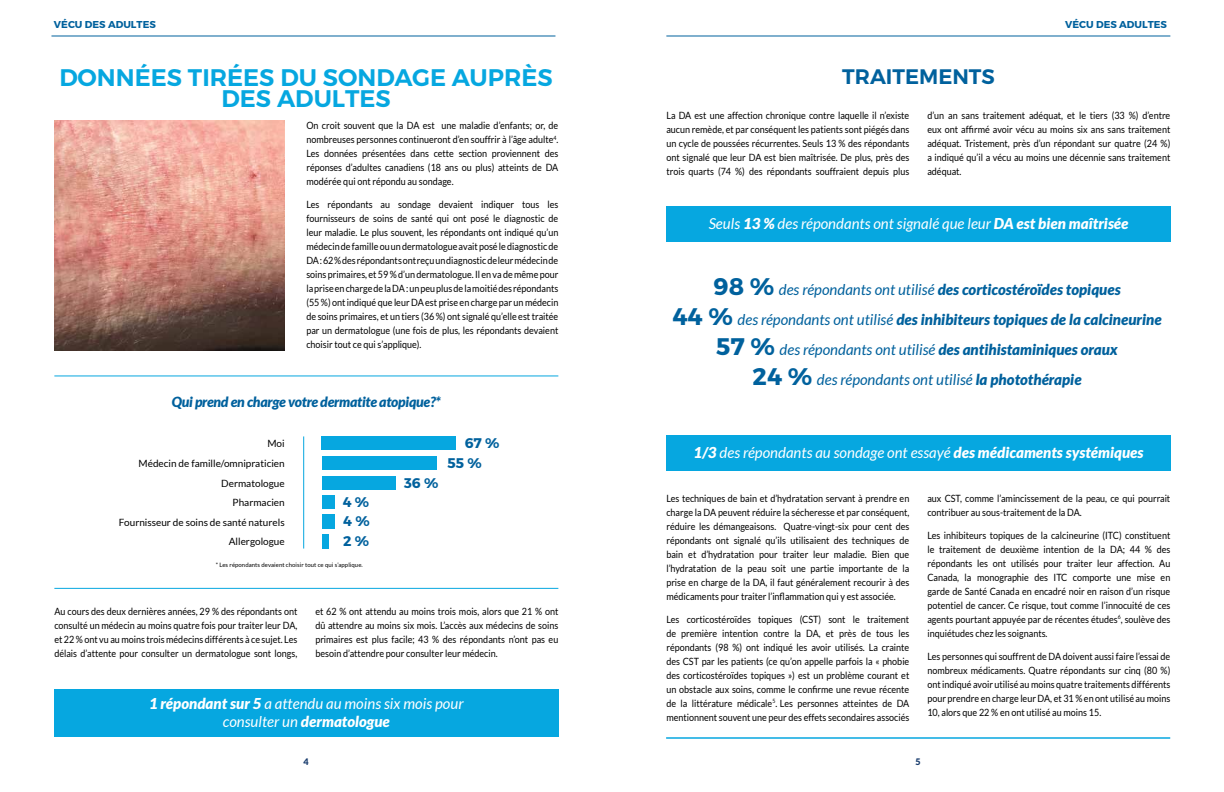
<style>
.page{position:relative;width:1224px;height:792px;background:#fff}
.page>*{position:absolute;margin:0;border:0;box-sizing:border-box;transform-origin:0 0}
.Pages-H3{font:600 24px/21px "Montserrat";color:#06a7e0;text-align:center}
.Pages-H3-2{font:600 21px "Montserrat";color:#00619d}
.Callout-Statement-Me{font:italic 15px/18px "Lato";color:#fff;text-align:center}
.Callout-Statement-Me-2{font:italic 900 15px "Lato";color:#00619d}
.Callout-Statement-Me-3{font:italic 15px "Lato";color:#00619d}
.Pages-B1{font:italic 900 14px "Lato";letter-spacing:-.02em;color:#00619d}
.Chart-Bar_Graph_Numb{font:700 14px "Montserrat";color:#00619d}
.Pages-B2{font:10px/14px "Lato";color:#000;text-align:justify;scale:.9 1}
.Chart-B1{font:10px "Lato";color:#000}
.Chart-Bar_Graph_Numb-2{font:700 10px "Montserrat";color:#00619d}
.t1{font:900 9px "Lato";color:#1b3e6f}
.Pages-B2-2{font:6px "Lato";letter-spacing:.01em;color:#000}
.s1{font-weight:900}
.s2{font-family:"Montserrat";font-weight:700;font-style:normal;font-size:24px}
.s3{font-weight:400}
</style>
<div class="page">
<hr style="left:303px;top:436px;width:1px;height:113px;background:#06a7e0">
<div style="left:322px;top:436px;width:134px;height:14px;background:#06a7e0"></div>
<div style="left:322px;top:456px;width:114px;height:14px;background:#06a7e0"></div>
<div style="left:322px;top:476px;width:73px;height:14px;background:#06a7e0"></div>
<div style="left:322px;top:495px;width:13px;height:14px;background:#06a7e0"></div>
<div style="left:322px;top:514px;width:12px;height:15px;background:#06a7e0"></div>
<div style="left:322px;top:534px;width:6px;height:15px;background:#06a7e0"></div>
<div style="left:54px;top:689px;width:505px;height:47px;background:#06a7e0"></div>
<hr style="left:54px;top:376px;width:504px;height:1px;background:#06a7e0">
<hr style="left:54px;top:588px;width:504px;height:1px;background:#06a7e0">
<hr style="left:666px;top:36px;width:504px;height:1px;background:#00619d">
<hr style="left:51px;top:36px;width:504px;height:1px;background:#00619d">
<img style="left:54px;top:121px;width:231px;height:230px">
<div style="left:666px;top:435px;width:505px;height:36px;background:#06a7e0"></div>
<div style="left:666px;top:207px;width:505px;height:35px;background:#06a7e0"></div>
<hr style="left:666px;top:738px;width:504px;height:1px;background:#06a7e0">
<p class="Chart-Bar_Graph_Numb-2" style="left:54px;top:18px;width:103px">VÉCU DES ADULTES</p>
<p class="Chart-Bar_Graph_Numb-2" style="left:1065px;top:18px;width:103px">VÉCU DES ADULTES</p>
<p class="Pages-H3" style="left:60px;top:68px;width:495px">DONNÉES TIRÉES DU SONDAGE AUPRÈS<br>DES ADULTES</p>
<p class="Pages-B2" style="left:306px;top:118px;width:282px">On croit souvent que la DA est une maladie d’enfants; or, de nombreuses personnes continueront d’en souffrir à l’âge adulte<sup>4</sup>.<br>Les données présentées dans cette section proviennent des réponses d’adultes canadiens (18 ans ou plus) atteints de DA modérée qui ont répondu au sondage.</p>
<p class="Pages-B2" style="left:306px;top:197px;width:282px">Les répondants au sondage devaient indiquer tous les fournisseurs de soins de santé qui ont posé le diagnostic de leur maladie. Le plus souvent, les répondants ont indiqué qu’un médecin de famille ou un dermatologue avait posé le diagnostic de DA : 62 % des répondants ont reçu un diagnostic de leur médecin de soins primaires, et 59 % d’un dermatologue. Il en va de même pour la prise en charge de la DA : un peu plus de la moitié des répondants (55 %) ont indiqué que leur DA est prise en charge par un médecin de soins primaires, et un tiers (36 %) ont signalé qu’elle est traitée par un dermatologue (une fois de plus, les répondants devaient choisir tout ce qui s’applique).</p>
<p class="Pages-B1" style="left:172px;top:394px;width:270px">Qui prend en charge votre dermatite atopique?*</p>
<p class="Chart-B1" style="left:267px;top:438px;width:19px">Moi</p>
<p class="Chart-Bar_Graph_Numb" style="left:465px;top:434px;width:36px">67 %</p>
<p class="Chart-B1" style="left:139px;top:458px;width:148px">Médecin de famille/omnipraticien</p>
<p class="Chart-Bar_Graph_Numb" style="left:448px;top:454px;width:36px">55 %</p>
<p class="Chart-B1" style="left:221px;top:478px;width:65px">Dermatologue</p>
<p class="Chart-Bar_Graph_Numb" style="left:404px;top:474px;width:36px">36 %</p>
<p class="Chart-B1" style="left:233px;top:497px;width:54px">Pharmacien</p>
<p class="Chart-Bar_Graph_Numb" style="left:343px;top:494px;width:28px">4 %</p>
<p class="Chart-B1" style="left:119px;top:516px;width:167px">Fournisseur de soins de santé naturels</p>
<p class="Chart-Bar_Graph_Numb" style="left:343px;top:513px;width:28px">4 %</p>
<p class="Chart-B1" style="left:229px;top:536px;width:57px">Allergologue</p>
<p class="Chart-Bar_Graph_Numb" style="left:343px;top:532px;width:27px">2 %</p>
<p class="Pages-B2-2" style="left:216px;top:561px;width:149px">* Les répondants devaient choisir tout ce qui s’applique.</p>
<p class="Pages-B2" style="left:54px;top:604px;width:272px">Au cours des deux dernières années, 29 % des répondants ont consulté un médecin au moins quatre fois pour traiter leur DA, et 22 % ont vu au moins trois médecins différents à ce sujet. Les délais d’attente pour consulter un dermatologue sont longs,</p>
<p class="Pages-B2" style="left:315px;top:604px;width:272px">et 62 % ont attendu au moins trois mois, alors que 21 % ont dû attendre au moins six mois. L’accès aux médecins de soins primaires est plus facile; 43 % des répondants n’ont pas eu besoin d’attendre pour consulter leur médecin.</p>
<p class="Callout-Statement-Me" style="left:149px;top:695px;width:316px"><span class="s1">1 répondant sur 5</span> a attendu au moins six mois pour consulter un <span class="s1">dermatologue</span></p>
<p class="Pages-H3-2" style="left:842px;top:63px;width:154px">TRAITEMENTS</p>
<p class="Pages-B2" style="left:666px;top:108px;width:272px">La DA est une affection chronique contre laquelle il n’existe aucun remède, et par conséquent les patients sont piégés dans un cycle de poussées récurrentes. Seuls 13 % des répondants ont signalé que leur DA est bien maîtrisée. De plus, près des trois quarts (74 %) des répondants souffraient depuis plus</p>
<p class="Pages-B2" style="left:927px;top:108px;width:272px">d’un an sans traitement adéquat, et le tiers (33 %) d’entre eux ont affirmé avoir vécu au moins six ans sans traitement adéquat. Tristement, près d’un répondant sur quatre (24 %) a indiqué qu’il a vécu au moins une décennie sans traitement adéquat.</p>
<p class="Callout-Statement-Me" style="left:709px;top:215px;width:421px">Seuls <span class="s1">13 %</span> des répondants ont signalé que leur <span class="s1">DA est bien maîtrisée</span></p>
<p class="Callout-Statement-Me-2" style="left:714px;top:280px;width:409px"><span class="s2">98 %</span> <span class="s3">des répondants ont utilisé</span> des corticostéroïdes topiques</p>
<p class="Callout-Statement-Me-2" style="left:672px;top:310px;width:491px"><span class="s2">44 %</span> <span class="s3">des répondants ont utilisé</span> des inhibiteurs topiques de la calcineurine</p>
<p class="Callout-Statement-Me-2" style="left:716px;top:340px;width:403px"><span class="s2">57 %</span> <span class="s3">des répondants ont utilisé</span> des antihistaminiques oraux</p>
<p class="Callout-Statement-Me-3" style="left:753px;top:371px;width:331px"><span class="s2">24 %</span> des répondants ont utilisé <span class="s1">la photothérapie</span></p>
<p class="Callout-Statement-Me" style="left:694px;top:444px;width:451px"><span class="s1">1/3</span> des répondants au sondage ont essayé <span class="s1">des médicaments systémiques</span></p>
<p class="Pages-B2" style="left:666px;top:491px;width:272px">Les techniques de bain et d’hydratation servant à prendre en charge la DA peuvent réduire la sécheresse et par conséquent, réduire les démangeaisons. Quatre-vingt-six pour cent des répondants ont signalé qu’ils utilisaient des techniques de bain et d’hydratation pour traiter leur maladie. Bien que l’hydratation de la peau soit une partie importante de la prise en charge de la DA, il faut généralement recourir à des médicaments pour traiter l’inflammation qui y est associée.</p>
<p class="Pages-B2" style="left:666px;top:612px;width:272px">Les corticostéroïdes topiques (CST) sont le traitement de première intention contre la DA, et près de tous les répondants (98 %) ont indiqué les avoir utilisés. La crainte des CST par les patients (ce qu’on appelle parfois la « phobie des corticostéroïdes topiques ») est un problème courant et un obstacle aux soins, comme le confirme une revue récente de la littérature médicale<sup>5</sup>. Les personnes atteintes de DA mentionnent souvent une peur des effets secondaires associés</p>
<p class="Pages-B2" style="left:927px;top:491px;width:271px">aux CST, comme l’amincissement de la peau, ce qui pourrait contribuer au sous-traitement de la DA.</p>
<p class="Pages-B2" style="left:927px;top:528px;width:272px">Les inhibiteurs topiques de la calcineurine (ITC) constituent le traitement de deuxième intention de la DA; 44 % des répondants les ont utilisés pour traiter leur affection. Au Canada, la monographie des ITC comporte une mise en garde de Santé Canada en encadré noir en raison d’un risque potentiel de cancer. Ce risque, tout comme l’innocuité de ces agents pourtant appuyée par de récentes études<sup>6</sup>, soulève des inquiétudes chez les soignants.</p>
<p class="Pages-B2" style="left:927px;top:649px;width:272px">Les personnes qui souffrent de DA doivent aussi faire l’essai de nombreux médicaments. Quatre répondants sur cinq (80 %) ont indiqué avoir utilisé au moins quatre traitements différents pour prendre en charge leur DA, et 31 % en ont utilisé au moins 10, alors que 22 % en ont utilisé au moins 15.</p>
<p class="t1" style="left:303px;top:756px;width:7px">4</p>
<p class="t1" style="left:915px;top:756px;width:7px">5</p>
</div>
